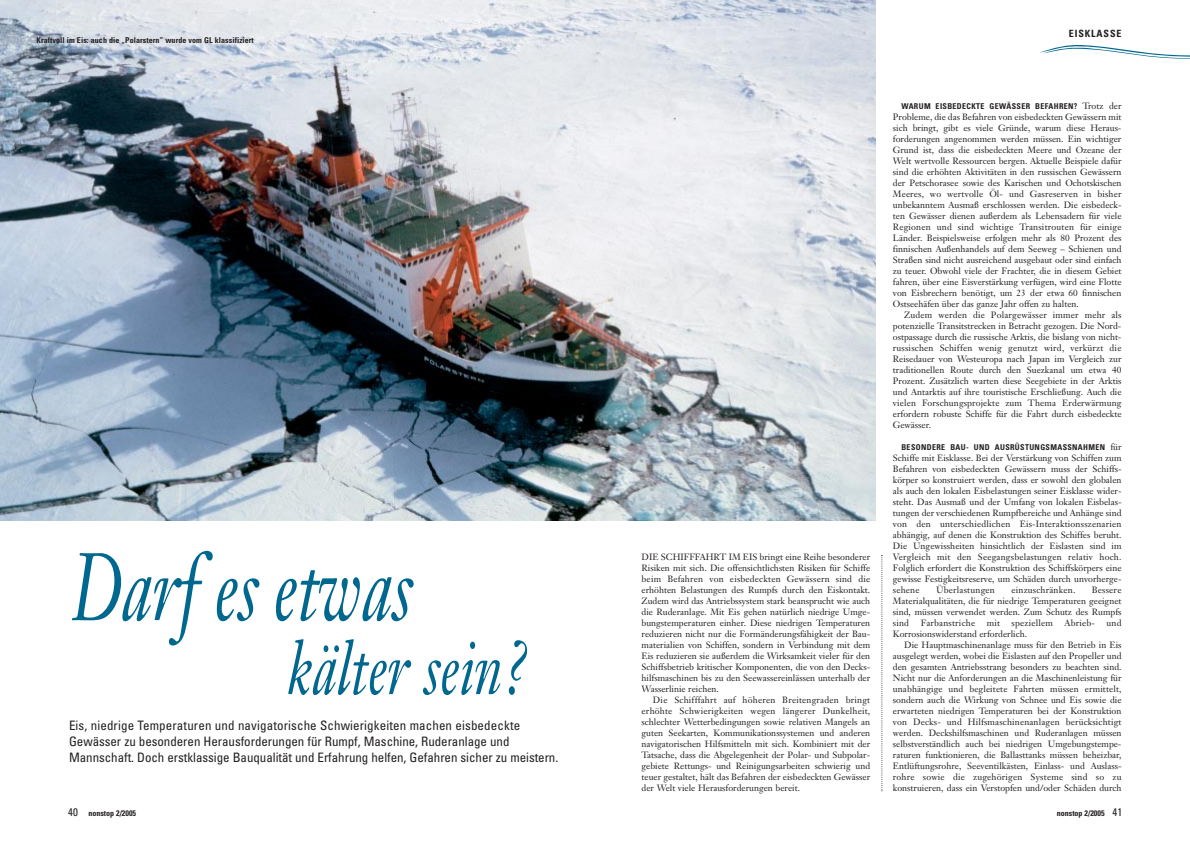
<style>
.page{position:relative;width:1190px;height:841px;background:#fff}
.page>*{position:absolute;margin:0;border:0;box-sizing:border-box;transform-origin:0 0}
.t1{font:italic 94px "Janson Text";color:#00678f;scale:.7 1}
.t2{font:italic 76px "Janson Text";color:#00678f;scale:.7 1}
.t3{font:condensed 13px/15.6px "Univers";letter-spacing:-.005em;color:#231f20}
.t4{font:700 condensed 10px "Univers";letter-spacing:.09em;color:#231f20}
.t5{font:9px/11px "Janson Text";color:#231f20;text-align:justify}
.t6{font:9px "Janson Text";letter-spacing:.02em;color:#231f20}
.t7{font:700 condensed 8px "Univers";letter-spacing:.01em;color:#231f20}
.t8{font:700 condensed 8px "Univers";letter-spacing:.045em;color:#231f20}
.s1{font-family:"Janson Text";font-weight:400;font-stretch:normal;font-size:9px}
.s2{font-weight:400;font-size:11px}
</style>
<div class="page">
<svg style="left:1039px;top:45px;width:151px;height:14px"></svg>
<img style="left:0;top:0;width:876px;height:521px">
<svg style="left:881px;top:555px;width:1px;height:236px"></svg>
<p class="t7" style="left:37px;top:37px;width:219px">Kraftvoll im Eis: auch die „Polarstern” wurde vom GL klassifiziert</p>
<h1 class="t1" style="left:71px;top:552px;width:489px">Darf es etwas</h1>
<h2 class="t2" style="left:287px;top:639px;width:345px">kälter sein?</h2>
<p class="t3" style="left:69px;top:719px;width:491px">Eis, niedrige Temperaturen und navigatorische Schwierigkeiten machen eisbedeckte<br>Gewässer zu besonderen Herausforderungen für Rumpf, Maschine, Ruderanlage und<br>Mannschaft. Doch erstklassige Bauqualität und Erfahrung helfen, Gefahren sicher zu meistern.</p>
<p class="t4" style="left:1069px;top:29px;width:54px">EISKLASSE</p>
<p class="t5" style="left:642px;top:552px;width:230px">DIE SCHIFFFAHRT IM EIS bringt eine Reihe besonderer Risiken mit sich. Die offensichtlichsten Risiken für Schiffe beim Befahren von eisbedeckten Gewässern sind die erhöhten Belastungen des Rumpfs durch den Eiskontakt.<br>Zudem wird das Antriebssystem stark beansprucht wie auch die Ruderanlage. Mit Eis gehen natürlich niedrige Umge&shy;bungstemperaturen einher. Diese niedrigen Temperaturen reduzieren nicht nur die Formänderungsfähigkeit der Bau&shy;materialien von Schiffen, sondern in Verbindung mit dem Eis reduzieren sie außerdem die Wirksamkeit vieler für den Schiffsbetrieb kritischer Komponenten, die von den Decks&shy;hilfsmaschinen bis zu den Seewassereinlässen unterhalb der Wasserlinie reichen.</p>
<p class="t5" style="left:642px;top:695px;width:230px;text-indent:11px">Die Schifffahrt auf höheren Breitengraden bringt erhöhte Schwierigkeiten wegen längerer Dunkelheit, schlechter Wetterbedingungen sowie relativen Mangels an guten Seekarten, Kommunikationssystemen und anderen navigatorischen Hilfsmitteln mit sich. Kombiniert mit der Tatsache, dass die Abgelegenheit der Polar- und Subpolar&shy;gebiete Rettungs- und Reinigungsarbeiten schwierig und teuer gestaltet, hält das Befahren der eisbedeckten Gewässer der Welt viele Herausforderungen bereit.</p>
<p class="t8" style="left:901px;top:103px;width:222px">WARUM EISBEDECKTE GEWÄSSER BEFAHREN? <span class="s1">Trotz der</span></p>
<p class="t5" style="left:893px;top:112px;width:230px">Probleme, die das Befahren von eisbedeckten Gewässern mit sich bringt, gibt es viele Gründe, warum diese Heraus&shy;forderungen angenommen werden müssen. Ein wichtiger Grund ist, dass die eisbedeckten Meere und Ozeane der Welt wertvolle Ressourcen bergen. Aktuelle Beispiele dafür sind die erhöhten Aktivitäten in den russischen Gewässern der Petschorasee sowie des Karischen und Ochotskischen Meeres, wo wertvolle Öl- und Gasreserven in bisher unbekanntem Ausmaß erschlossen werden. Die eisbedeck&shy;ten Gewässer dienen außerdem als Lebensadern für viele Regionen und sind wichtige Transitrouten für einige Länder. Beispielsweise erfolgen mehr als 80 Prozent des finnischen Außenhandels auf dem Seeweg – Schienen und Straßen sind nicht ausreichend ausgebaut oder sind einfach zu teuer. Obwohl viele der Frachter, die in diesem Gebiet fahren, über eine Eisverstärkung verfügen, wird eine Flotte von Eisbrechern benötigt, um 23 der etwa 60 finnischen Ostseehäfen über das ganze Jahr offen zu halten.</p>
<p class="t5" style="left:893px;top:310px;width:230px;text-indent:11px">Zudem werden die Polargewässer immer mehr als potenzielle Transitstrecken in Betracht gezogen. Die Nord&shy;ostpassage durch die russische Arktis, die bislang von nicht&shy;russischen Schiffen wenig genutzt wird, verkürzt die Reisedauer von Westeuropa nach Japan im Vergleich zur traditionellen Route durch den Suezkanal um etwa 40<br>Prozent. Zusätzlich warten diese Seegebiete in der Arktis und Antarktis auf ihre touristische Erschließung. Auch die vielen Forschungsprojekte zum Thema Erderwärmung erfordern robuste Schiffe für die Fahrt durch eisbedeckte Gewässer.</p>
<p class="t8" style="left:901px;top:444px;width:222px">BESONDERE BAU- UND AUSRÜSTUNGSMASSNAHMEN <span class="s1">für</span></p>
<p class="t5" style="left:893px;top:453px;width:230px">Schiffe mit Eisklasse. Bei der Verstärkung von Schiffen zum Befahren von eisbedeckten Gewässern muss der Schiffs&shy;körper so konstruiert werden, dass er sowohl den globalen als auch den lokalen Eisbelastungen seiner Eisklasse wider&shy;steht. Das Ausmaß und der Umfang von lokalen Eisbelas&shy;tungen der verschiedenen Rumpfbereiche und Anhänge sind von den unterschiedlichen Eis-Interaktionsszenarien abhängig, auf denen die Konstruktion des Schiffes beruht.<br>Die Ungewissheiten hinsichtlich der Eislasten sind im Vergleich mit den Seegangsbelastungen relativ hoch.<br>Folglich erfordert die Konstruktion des Schiffskörpers eine gewisse Festigkeitsreserve, um Schäden durch unvorherge&shy;sehene</p>
<p class="t6" style="left:936px;top:586px;width:60px">Überlastungen</p>
<p class="t6" style="left:1011px;top:586px;width:65px">einzuschränken.</p>
<p class="t5" style="left:893px;top:585px;width:230px;text-indent:199px">Bessere Materialqualitäten, die für niedrige Temperaturen geeignet sind, müssen verwendet werden. Zum Schutz des Rumpfs sind</p>
<p class="t6" style="left:921px;top:619px;width:56px">Farbanstriche</p>
<p class="t5" style="left:987px;top:618px;width:15px">mit</p>
<p class="t6" style="left:1012px;top:619px;width:43px">speziellem</p>
<p class="t5" style="left:1065px;top:618px;width:32px">Abrieb-</p>
<p class="t5" style="left:1106px;top:618px;width:17px">und</p>
<p class="t5" style="left:893px;top:629px;width:136px">Korrosionswiderstand erforderlich.</p>
<p class="t5" style="left:904px;top:640px;width:219px">Die Hauptmaschinenanlage muss für den Betrieb in Eis</p>
<p class="t5" style="left:893px;top:651px;width:230px">ausgelegt werden, wobei die Eislasten auf den Propeller und</p>
<p class="t5" style="left:893px;top:662px;width:230px">den gesamten Antriebsstrang besonders zu beachten sind.</p>
<p class="t5" style="left:893px;top:673px;width:230px">Nicht nur die Anforderungen an die Maschinenleistung für</p>
<p class="t5" style="left:893px;top:684px;width:230px">unabhängige und begleitete Fahrten müssen ermittelt,</p>
<p class="t5" style="left:893px;top:695px;width:230px">sondern auch die Wirkung von Schnee und Eis sowie die</p>
<p class="t5" style="left:893px;top:706px;width:230px">erwarteten niedrigen Temperaturen bei der Konstruktion</p>
<p class="t5" style="left:893px;top:717px;width:230px">von Decks- und Hilfsmaschinenanlagen berücksichtigt</p>
<p class="t5" style="left:893px;top:728px;width:230px">werden. Deckshilfsmaschinen und Ruderanlagen müssen</p>
<p class="t5" style="left:893px;top:739px;width:230px">selbstverständlich auch bei niedrigen Umgebungstempe-</p>
<p class="t5" style="left:893px;top:750px;width:230px">raturen funktionieren, die Ballasttanks müssen beheizbar,</p>
<p class="t5" style="left:893px;top:761px;width:230px">Entlüftungsrohre, Seeventilkästen, Einlass- und Auslass-</p>
<p class="t6" style="left:893px;top:773px;width:230px">rohre sowie die zugehörigen Systeme sind so zu</p>
<p class="t5" style="left:893px;top:783px;width:230px">konstruieren, dass ein Verstopfen und/oder Schäden durch</p>
<p class="t7" style="left:68px;top:810px;width:70px"><span class="s2">40</span> nonstop 2/2005</p>
<p class="t7" style="left:1057px;top:810px;width:67px">nonstop 2/2005 <span class="s2">41</span></p>
</div>
